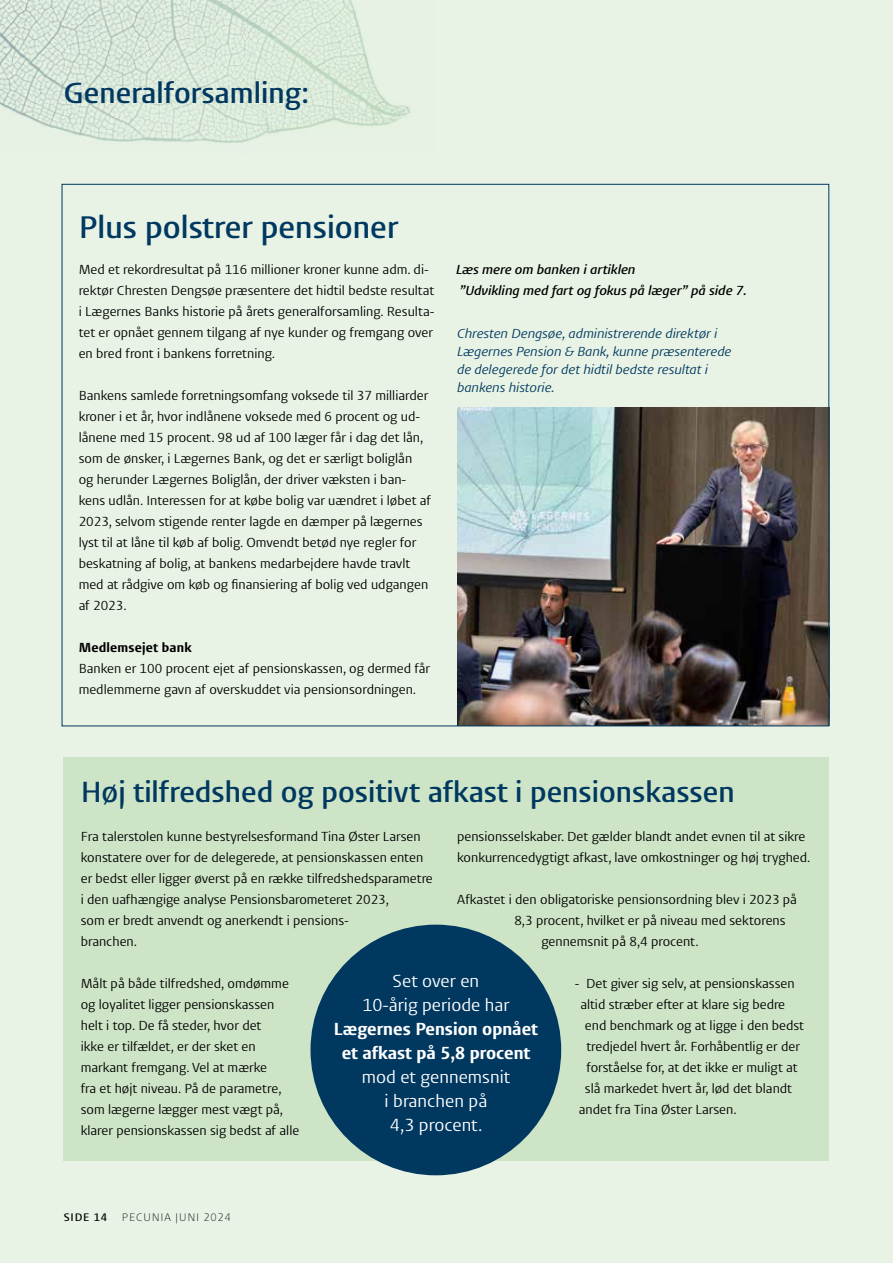
<style>
.page{position:relative;width:893px;height:1263px;background:#e8f3e5}
.page>*{position:absolute;margin:0;border:0;box-sizing:border-box;transform-origin:0 0}
.t1{font:600 32.1px "Aad Pro";color:#003860}
.t2{font:600 30px "Aad Pro";color:#003860}
.t3{font:18px/24px "Aad Pro";color:#fff;text-align:center}
.t4{font:700 18px/24px "Aad Pro";color:#fff;text-align:center}
.t5{font:13.5px/21px "Aad Pro";color:#000}
.t6{font:italic 13.5px/18px "Aad Pro";color:#003860}
.t7{font:italic 600 13.5px/21px "Aad Pro";color:#000}
.t8{font:700 13.5px "Aad Pro";letter-spacing:.015em;color:#000}
.t9{font:300 11.25px "Aad Pro";letter-spacing:.07em;color:#000}
.t10{font:600 11.25px "Aad Pro";letter-spacing:.07em;color:#000}
</style>
<div class="page">
<div style="left:64px;top:757px;width:765px;height:403px;background:#cde4c6"></div>
<img style="left:0;top:0;width:410px;height:143px">
<img style="left:457px;top:408px;width:370px;height:316px">
<div style="left:310px;top:925px;width:251px;height:250px;background:#003860;border-radius:50%"></div>
<h2 class="t2" style="left:64px;top:68px;width:247px">Generalforsamling:</h2>
<h1 class="t1" style="left:79px;top:200px;width:321px">Plus polstrer pensioner</h1>
<p class="t5" style="left:79px;top:257px;width:357px">Med et rekordresultat på 116 millioner kroner kunne adm. di&shy;rektør Chresten Dengsøe præsentere det hidtil bedste resultat i Lægernes Banks historie på årets generalforsamling. Resulta&shy;tet er opnået gennem tilgang af nye kunder og fremgang over en bred front i bankens forretning.</p>
<p class="t5" style="left:79px;top:383px;width:354px">Bankens samlede forretningsomfang voksede til 37 milliarder kroner i et år, hvor indlånene voksede med 6 procent og ud&shy;lånene med 15 procent. 98 ud af 100 læger får i dag det lån, som de ønsker, i Lægernes Bank, og det er særligt boliglån<br>og herunder Lægernes Boliglån, der driver væksten i ban&shy;kens udlån. Interessen for at købe bolig var uændret i løbet af 2023, selvom stigende renter lagde en dæmper på lægernes lyst til at låne til køb af bolig. Omvendt betød nye regler for beskatning af bolig, at bankens medarbejdere havde travlt med at rådgive om køb og finansiering af bolig ved udgangen af 2023.</p>
<p class="t8" style="left:79px;top:636px;width:114px">Medlemsejet bank</p>
<p class="t5" style="left:79px;top:656px;width:353px">Banken er 100 procent ejet af pensionskassen, og dermed får medlemmerne gavn af overskuddet via pensionsordningen.</p>
<p class="t7" style="left:456px;top:257px;width:292px">Læs mere om banken i artiklen<br>”Udvikling med fart og fokus på læger” på side 7.</p>
<p class="t6" style="left:457px;top:323px;width:276px">Chresten Dengsøe, administrerende direktør i Lægernes Pension &amp; Bank, kunne præsenterede de delegerede for det hidtil bedste resultat i bankens historie.</p>
<h2 class="t2" style="left:81px;top:767px;width:655px">Høj tilfredshed og positivt afkast i pensionskassen</h2>
<p class="t5" style="left:81px;top:824px;width:354px">Fra talerstolen kunne bestyrelsesformand Tina Øster Larsen konstatere over for de delegerede, at pensionskassen enten er bedst eller ligger øverst på en række tilfredshedsparametre i den uafhængige analyse Pensionsbarometeret 2023,<br>som er bredt anvendt og anerkendt i pensions-<br>branchen.</p>
<p class="t5" style="left:81px;top:971px;width:220px">Målt på både tilfredshed, omdømme og loyalitet ligger pensionskassen helt i top. De få steder, hvor det<br>ikke er tilfældet, er der sket en markant fremgang. Vel at mærke<br>fra et højt niveau. På de parametre, som lægerne lægger mest vægt på, klarer pensionskassen sig bedst af alle</p>
<p class="t5" style="left:457px;top:824px;width:355px">pensionsselskaber. Det gælder blandt andet evnen til at sikre konkurrencedygtigt afkast, lave omkostninger og høj tryghed.</p>
<p class="t5" style="left:457px;top:887px;width:341px">Afkastet i den obligatoriske pensionsordning blev i 2023 på</p>
<p class="t5" style="left:514px;top:908px;width:273px">8,3 procent, hvilket er på niveau med sektorens</p>
<p class="t5" style="left:541px;top:929px;width:159px">gennemsnit på 8,4 procent.</p>
<p class="t5" style="left:575px;top:971px;width:221px">- Det giver sig selv, at pensionskassen</p>
<p class="t5" style="left:580px;top:992px;width:206px">altid stræber efter at klare sig bedre</p>
<p class="t5" style="left:585px;top:1013px;width:221px">end benchmark og at ligge i den bedst</p>
<p class="t5" style="left:586px;top:1034px;width:215px">tredjedel hvert år. Forhåbentlig er der</p>
<p class="t5" style="left:586px;top:1055px;width:213px">forståelse for, at det ikke er muligt at</p>
<p class="t5" style="left:585px;top:1076px;width:209px">slå markedet hvert år, lød det blandt</p>
<p class="t5" style="left:579px;top:1097px;width:159px">andet fra Tina Øster Larsen.</p>
<h3 class="t3" style="left:362px;top:967px;width:149px">Set over en<br>10-årig periode har</h3>
<h3 class="t4" style="left:334px;top:1015px;width:206px">Lægernes Pension opnået et afkast på 5,8 procent</h3>
<h3 class="t3" style="left:362px;top:1063px;width:150px">mod et gennemsnit i branchen på<br>4,3 procent.</h3>
<p class="t10" style="left:64px;top:1208px;width:45px">SIDE 14</p>
<p class="t9" style="left:122px;top:1208px;width:110px">PECUNIA JUNI 2024</p>
</div>
